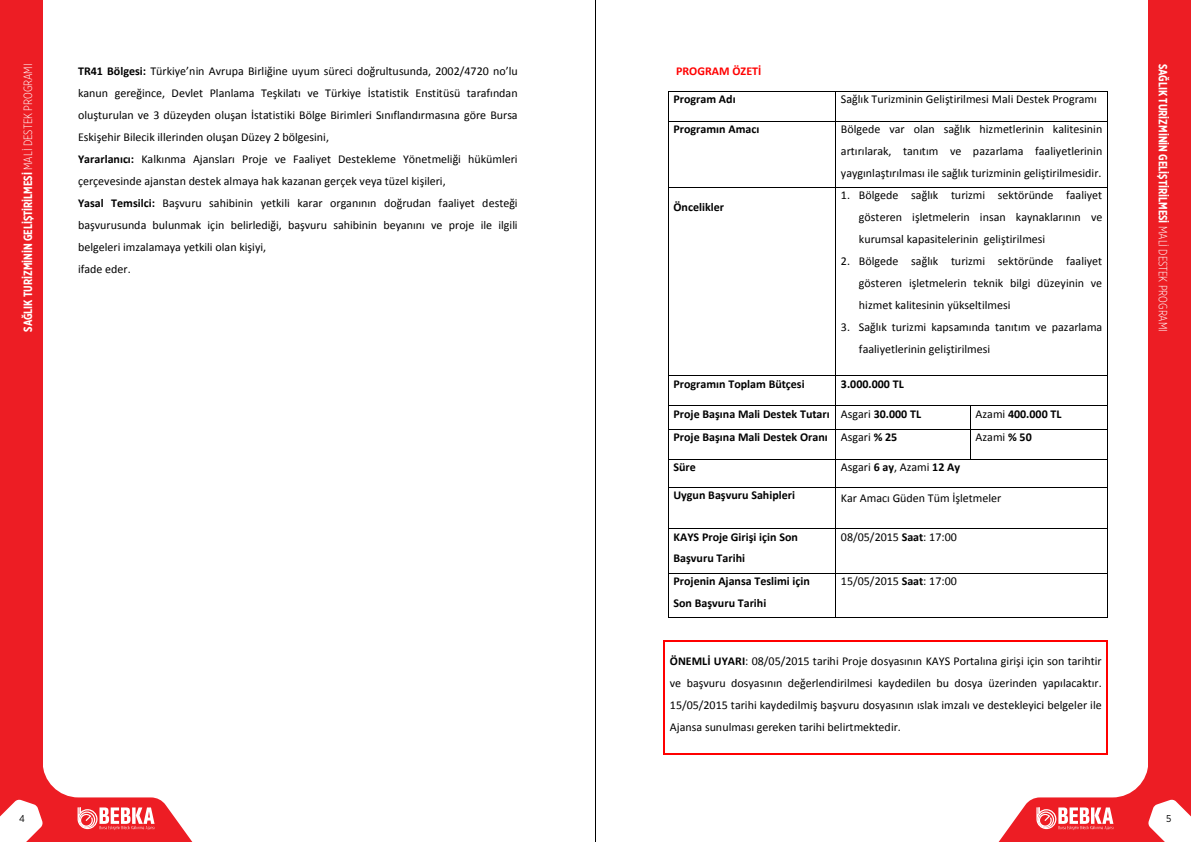
<style>
.page{position:relative;width:1191px;height:842px;background:#fff}
.page>*{position:absolute;margin:0;border:0;box-sizing:border-box;transform-origin:0 0}
.t1{font:12px/22px "Calibri";color:#000;text-align:justify}
.t2{font:700 12px/22px "Calibri";color:#000}
.t3{font:700 12px "Gotham X Narrow";color:#fff}
.t4{font:700 12px "Calibri";color:#f00}
.t5{font:10px "Gotham Narrow";color:#000}
.s1{font-weight:300}
.s2{font-weight:700}
.s3{font-weight:400}
</style>
<div class="page">
<hr style="left:665px;top:640px;width:441px;height:1px;background:#f00">
<hr style="left:664px;top:642px;width:1px;height:111px;background:#f00">
<hr style="left:665px;top:753px;width:441px;height:2px;background:#f00">
<hr style="left:1106px;top:642px;width:1px;height:111px;background:#f00">
<hr style="left:668px;top:91px;width:167px;height:1px;background:#000">
<hr style="left:835px;top:91px;width:272px;height:1px;background:#000">
<hr style="left:668px;top:91px;width:1px;height:30px;background:#000">
<hr style="left:835px;top:91px;width:1px;height:30px;background:#000">
<hr style="left:1107px;top:91px;width:1px;height:30px;background:#000">
<hr style="left:668px;top:121px;width:167px;height:1px;background:#000">
<hr style="left:835px;top:121px;width:272px;height:1px;background:#000">
<hr style="left:668px;top:121px;width:1px;height:66px;background:#000">
<hr style="left:835px;top:121px;width:1px;height:66px;background:#000">
<hr style="left:1107px;top:121px;width:1px;height:66px;background:#000">
<hr style="left:668px;top:187px;width:167px;height:1px;background:#000">
<hr style="left:835px;top:187px;width:272px;height:1px;background:#000">
<hr style="left:668px;top:188px;width:1px;height:188px;background:#000">
<hr style="left:835px;top:188px;width:1px;height:188px;background:#000">
<hr style="left:1107px;top:188px;width:1px;height:188px;background:#000">
<hr style="left:668px;top:376px;width:167px;height:1px;background:#000">
<hr style="left:835px;top:376px;width:272px;height:1px;background:#000">
<hr style="left:668px;top:376px;width:1px;height:30px;background:#000">
<hr style="left:835px;top:376px;width:1px;height:30px;background:#000">
<hr style="left:1107px;top:376px;width:1px;height:30px;background:#000">
<hr style="left:668px;top:406px;width:167px;height:1px;background:#000">
<hr style="left:835px;top:406px;width:135px;height:1px;background:#000">
<hr style="left:970px;top:406px;width:137px;height:1px;background:#000">
<svg style="left:668px;top:407px;width:1px;height:22px"></svg>
<hr style="left:668px;top:429px;width:167px;height:1px;background:#000">
<svg style="left:835px;top:407px;width:1px;height:22px"></svg>
<hr style="left:835px;top:429px;width:135px;height:1px;background:#000">
<svg style="left:970px;top:407px;width:1px;height:22px"></svg>
<hr style="left:970px;top:429px;width:137px;height:1px;background:#000">
<svg style="left:1107px;top:406px;width:1px;height:23px"></svg>
<hr style="left:668px;top:429px;width:1px;height:30px;background:#000">
<hr style="left:835px;top:429px;width:1px;height:30px;background:#000">
<hr style="left:970px;top:429px;width:1px;height:30px;background:#000">
<hr style="left:1107px;top:429px;width:1px;height:30px;background:#000">
<hr style="left:668px;top:459px;width:167px;height:1px;background:#000">
<hr style="left:835px;top:459px;width:135px;height:1px;background:#000">
<hr style="left:970px;top:459px;width:137px;height:1px;background:#000">
<svg style="left:668px;top:460px;width:1px;height:27px"></svg>
<hr style="left:668px;top:487px;width:167px;height:1px;background:#000">
<svg style="left:835px;top:460px;width:1px;height:27px"></svg>
<hr style="left:835px;top:487px;width:272px;height:1px;background:#000">
<svg style="left:1107px;top:459px;width:1px;height:29px"></svg>
<hr style="left:668px;top:488px;width:1px;height:41px;background:#000">
<hr style="left:835px;top:488px;width:1px;height:41px;background:#000">
<hr style="left:1107px;top:488px;width:1px;height:41px;background:#000">
<hr style="left:668px;top:529px;width:167px;height:1px;background:#000">
<hr style="left:835px;top:529px;width:272px;height:1px;background:#000">
<hr style="left:668px;top:529px;width:1px;height:44px;background:#000">
<hr style="left:835px;top:529px;width:1px;height:44px;background:#000">
<hr style="left:1107px;top:529px;width:1px;height:44px;background:#000">
<hr style="left:668px;top:573px;width:167px;height:1px;background:#000">
<hr style="left:835px;top:573px;width:272px;height:1px;background:#000">
<hr style="left:668px;top:573px;width:1px;height:45px;background:#000">
<hr style="left:668px;top:618px;width:167px;height:1px;background:#000">
<hr style="left:835px;top:573px;width:1px;height:45px;background:#000">
<hr style="left:835px;top:618px;width:272px;height:1px;background:#000">
<hr style="left:1107px;top:573px;width:1px;height:45px;background:#000">
<div style="left:0;top:0;width:43px;height:842px;background:#ed1d24"></div>
<div style="left:1148px;top:0;width:43px;height:842px;background:#ed1d24"></div>
<svg style="left:0;top:767px;width:193px;height:75px"></svg>
<svg style="left:998px;top:714px;width:193px;height:128px"></svg>
<hr style="left:595px;top:0;width:1px;height:842px;background:#000">
<p class="t3" style="left:21px;top:332px;width:269px;rotate:-90deg">SAĞLIK TURİZMİNİN GELİŞTİRİLMESİ <span class="s1">MALİ DESTEK PROGRAMI</span></p>
<p class="t3" style="left:1170px;top:64px;width:269px;rotate:90deg">SAĞLIK TURİZMİNİN GELİŞTİRİLMESİ <span class="s1">MALİ DESTEK PROGRAMI</span></p>
<p class="t1" style="left:78px;top:60px;width:441px;text-align:left"><span class="s2">TR41 Bölgesi:</span> Türkiye’nin Avrupa Birliğine uyum süreci doğrultusunda, 2002/4720 no’lu kanun gereğince, Devlet Planlama Teşkilatı ve Türkiye İstatistik Enstitüsü tarafından oluşturulan ve 3 düzeyden oluşan İstatistiki Bölge Birimleri Sınıflandırmasına göre Bursa Eskişehir Bilecik illerinden oluşan Düzey 2 bölgesini,<br><span class="s2">Yararlanıcı:</span> Kalkınma Ajansları Proje ve Faaliyet Destekleme Yönetmeliği hükümleri çerçevesinde ajanstan destek almaya hak kazanan gerçek veya tüzel kişileri,<br><span class="s2">Yasal Temsilci:</span> Başvuru sahibinin yetkili karar organının doğrudan faaliyet desteği başvurusunda bulunmak için belirlediği, başvuru sahibinin beyanını ve proje ile ilgili belgeleri imzalamaya yetkili olan kişiyi,<br>ifade eder.</p>
<p class="t4" style="left:676px;top:64px;width:87px">PROGRAM ÖZETİ</p>
<p class="t2" style="left:673px;top:88px;width:64px">Program Adı</p>
<p class="t1" style="left:841px;top:88px;width:257px">Sağlık Turizminin Geliştirilmesi Mali Destek Programı</p>
<p class="t2" style="left:673px;top:118px;width:87px">Programın Amacı</p>
<p class="t1" style="left:841px;top:118px;width:263px">Bölgede var olan sağlık hizmetlerinin kalitesinin artırılarak, tanıtım ve pazarlama faaliyetlerinin yaygınlaştırılması ile sağlık turizminin geliştirilmesidir.</p>
<p class="t2" style="left:673px;top:196px;width:52px">Öncelikler</p>
<p class="t1" style="left:859px;top:184px;width:245px;text-indent:-18px">1. Bölgede sağlık turizmi sektöründe faaliyet gösteren işletmelerin insan kaynaklarının ve kurumsal kapasitelerinin geliştirilmesi</p>
<p class="t1" style="left:859px;top:250px;width:245px;text-indent:-18px">2. Bölgede sağlık turizmi sektöründe faaliyet gösteren işletmelerin teknik bilgi düzeyinin ve hizmet kalitesinin yükseltilmesi</p>
<p class="t1" style="left:859px;top:316px;width:245px;text-indent:-18px">3. Sağlık turizmi kapsamında tanıtım ve pazarlama faaliyetlerinin geliştirilmesi</p>
<p class="t2" style="left:673px;top:372px;width:133px">Programın Toplam Bütçesi</p>
<p class="t2" style="left:841px;top:372px;width:64px">3.000.000 TL</p>
<p class="t2" style="left:673px;top:402px;width:249px">Proje Başına Mali Destek Tutarı <span class="s3">Asgari</span> 30.000 TL</p>
<p class="t2" style="left:975px;top:402px;width:88px"><span class="s3">Azami</span> 400.000 TL</p>
<p class="t2" style="left:673px;top:426px;width:225px">Proje Başına Mali Destek Oranı <span class="s3">Asgari</span> % 25</p>
<p class="t1" style="left:975px;top:426px;width:58px">Azami <span class="s2">% 50</span></p>
<p class="t2" style="left:673px;top:456px;width:24px">Süre</p>
<p class="t1" style="left:841px;top:456px;width:121px">Asgari <span class="s2">6 ay</span>, Azami <span class="s2">12 Ay</span></p>
<p class="t2" style="left:673px;top:484px;width:123px">Uygun Başvuru Sahipleri</p>
<p class="t1" style="left:841px;top:487px;width:162px">Kar Amacı Güden Tüm İşletmeler</p>
<p class="t2" style="left:673px;top:525px;width:126px">KAYS Proje Girişi için Son<br>Başvuru Tarihi</p>
<p class="t1" style="left:841px;top:526px;width:117px">08/05/2015 <span class="s2">Saat</span>: 17:00</p>
<p class="t2" style="left:673px;top:570px;width:138px">Projenin Ajansa Teslimi için<br>Son Başvuru Tarihi</p>
<p class="t1" style="left:841px;top:570px;width:117px">15/05/2015 <span class="s2">Saat</span>: 17:00</p>
<p class="t1" style="left:670px;top:650px;width:433px"><span class="s2">ÖNEMLİ UYARI</span>: 08/05/2015 tarihi Proje dosyasının KAYS Portalına girişi için son tarihtir ve başvuru dosyasının değerlendirilmesi kaydedilen bu dosya üzerinden yapılacaktır.<br>15/05/2015 tarihi kaydedilmiş başvuru dosyasının ıslak imzalı ve destekleyici belgeler ile Ajansa sunulması gereken tarihi belirtmektedir.</p>
<p class="t5" style="left:19px;top:812px;width:7px">4</p>
<p class="t5" style="left:1166px;top:812px;width:7px">5</p>
</div>
